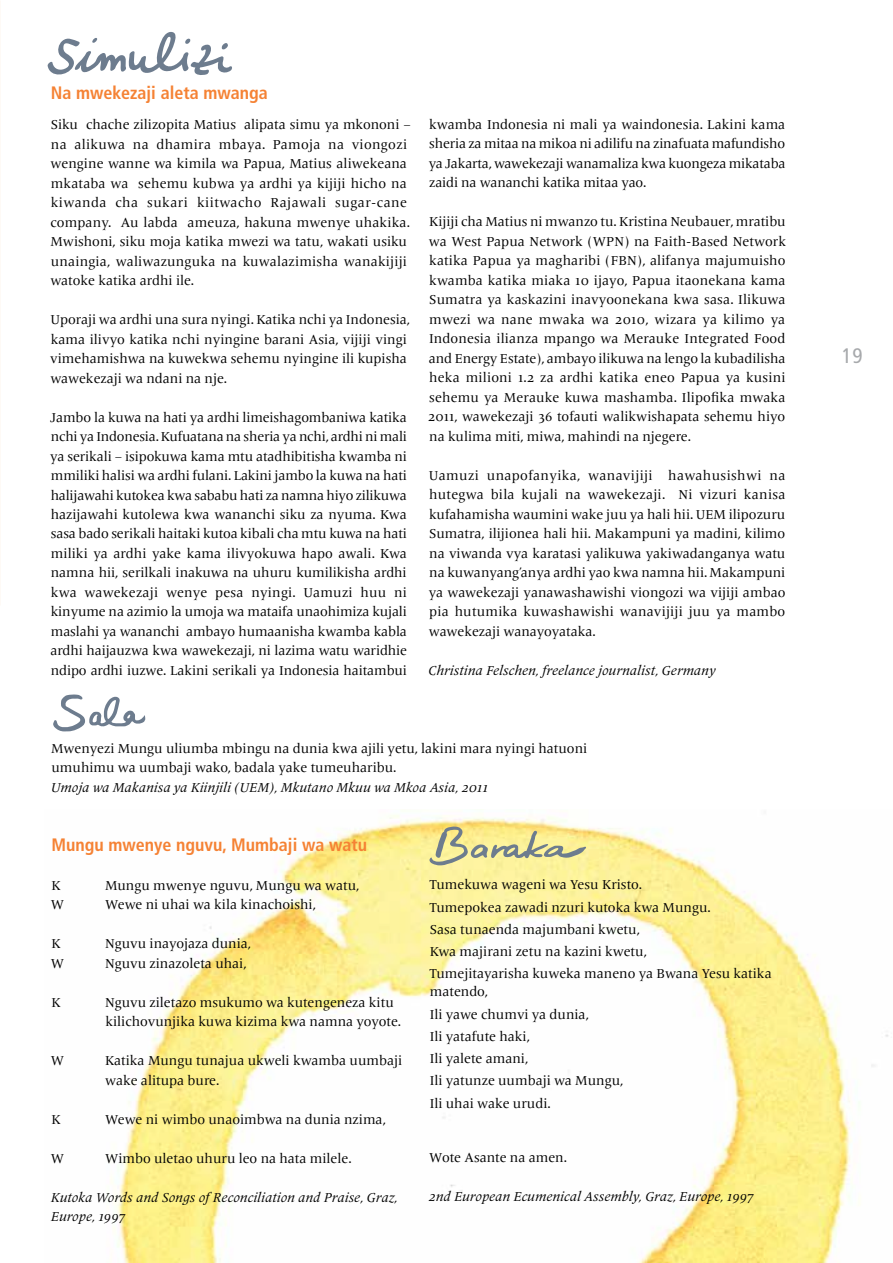
<style>
.page{position:relative;width:893px;height:1263px;background:#fff}
.page>*{position:absolute;margin:0;border:0;box-sizing:border-box;transform-origin:0 0}
.t1{font:condensed 21px "Frutiger LT Pro";color:#a7a9ac}
.t2{font:700 condensed 18px "Frutiger LT Pro";color:#f58234}
.t3{font:13.5px/19.5px "Frutiger Serif LT Pro";color:#000}
.t4{font:italic 13.5px/19.5px "Frutiger Serif LT Pro";color:#000}
</style>
<div class="page">
<img style="left:111px;top:815px;width:777px;height:448px">
<svg style="left:53px;top:694px;width:92px;height:37px"></svg>
<svg style="left:429px;top:826px;width:157px;height:39px;background:#ded691"></svg>
<svg style="left:47px;top:32px;width:185px;height:43px"></svg>
<h2 class="t2" style="left:51px;top:82px;width:218px">Na mwekezaji aleta mwanga</h2>
<p class="t3" style="left:50px;top:115px;width:362px">Siku chache zilizopita Matius alipata simu ya mkononi – na alikuwa na dhamira mbaya. Pamoja na viongozi wengine wanne wa kimila wa Papua, Matius aliwekeana mkataba wa sehemu kubwa ya ardhi ya kijiji hicho na kiwanda cha sukari kiitwacho Rajawali sugar-cane company. Au labda ameuza, hakuna mwenye uhakika.<br>Mwishoni, siku moja katika mwezi wa tatu, wakati usiku unaingia, waliwazunguka na kuwalazimisha wanakijiji watoke katika ardhi ile.</p>
<p class="t3" style="left:50px;top:310px;width:361px">Uporaji wa ardhi una sura nyingi. Katika nchi ya Indonesia, kama ilivyo katika nchi nyingine barani Asia, vijiji vingi vimehamishwa na kuwekwa sehemu nyingine ili kupisha wawekezaji wa ndani na nje.</p>
<p class="t3" style="left:50px;top:407px;width:358px;text-align:justify">Jambo la kuwa na hati ya ardhi limeishagombaniwa katika nchi ya Indonesia. Kufuatana na sheria ya nchi, ardhi ni mali ya serikali – isipokuwa kama mtu atadhibitisha kwamba ni mmiliki halisi wa ardhi fulani. Lakini jambo la kuwa na hati halijawahi kutokea kwa sababu hati za namna hiyo zilikuwa hazijawahi kutolewa kwa wananchi siku za nyuma. Kwa sasa bado serikali haitaki kutoa kibali cha mtu kuwa na hati miliki ya ardhi yake kama ilivyokuwa hapo awali. Kwa namna hii, serilkali inakuwa na uhuru kumilikisha ardhi kwa wawekezaji wenye pesa nyingi. Uamuzi huu ni kinyume na azimio la umoja wa mataifa unaohimiza kujali maslahi ya wananchi ambayo humaanisha kwamba kabla ardhi haijauzwa kwa wawekezaji, ni lazima watu waridhie ndipo ardhi iuzwe. Lakini serikali ya Indonesia haitambui</p>
<p class="t3" style="left:429px;top:115px;width:358px;text-align:justify">kwamba Indonesia ni mali ya waindonesia. Lakini kama sheria za mitaa na mikoa ni adilifu na zinafuata mafundisho ya Jakarta, wawekezaji wanamaliza kwa kuongeza mikataba zaidi na wananchi katika mitaa yao.</p>
<p class="t3" style="left:428px;top:212px;width:359px;text-align:justify">Kijiji cha Matius ni mwanzo tu. Kristina Neubauer, mratibu wa West Papua Network (WPN) na Faith-Based Network katika Papua ya magharibi (FBN), alifanya majumuisho kwamba katika miaka 10 ijayo, Papua itaonekana kama Sumatra ya kaskazini inavyoonekana kwa sasa. Ilikuwa mwezi wa nane mwaka wa 2010, wizara ya kilimo ya Indonesia ilianza mpango wa Merauke Integrated Food and Energy Estate), ambayo ilikuwa na lengo la kubadilisha heka milioni 1.2 za ardhi katika eneo Papua ya kusini sehemu ya Merauke kuwa mashamba. Ilipofika mwaka 2011, wawekezaji 36 tofauti walikwishapata sehemu hiyo na kulima miti, miwa, mahindi na njegere.</p>
<p class="t3" style="left:429px;top:466px;width:358px;text-align:justify">Uamuzi unapofanyika, wanavijiji hawahusishwi na hutegwa bila kujali na wawekezaji. Ni vizuri kanisa kufahamisha waumini wake juu ya hali hii. UEM ilipozuru Sumatra, ilijionea hali hii. Makampuni ya madini, kilimo na viwanda vya karatasi yalikuwa yakiwadanganya watu na kuwanyang’anya ardhi yao kwa namna hii. Makampuni ya wawekezaji yanawashawishi viongozi wa vijiji ambao pia hutumika kuwashawishi wanavijiji juu ya mambo wawekezaji wanayoyataka.</p>
<p class="t4" style="left:428px;top:660px;width:289px">Christina Felschen, freelance journalist, Germany</p>
<p class="t3" style="left:51px;top:739px;width:538px">Mwenyezi Mungu uliumba mbingu na dunia kwa ajili yetu, lakini mara nyingi hatuoni umuhimu wa uumbaji wako, badala yake tumeuharibu.</p>
<p class="t4" style="left:51px;top:777px;width:439px">Umoja wa Makanisa ya Kiinjili (UEM), Mkutano Mkuu wa Mkoa Asia, 2011</p>
<h2 class="t2" style="left:52px;top:834px;width:317px">Mungu mwenye nguvu, Mumbaji wa watu</h2>
<p class="t3" style="left:51px;top:875px;width:11px">K</p>
<p class="t3" style="left:105px;top:875px;width:256px">Mungu mwenye nguvu, Mungu wa watu,</p>
<p class="t3" style="left:51px;top:895px;width:15px">W</p>
<p class="t3" style="left:105px;top:895px;width:212px">Wewe ni uhai wa kila kinachoishi,</p>
<p class="t3" style="left:51px;top:934px;width:11px">K</p>
<p class="t3" style="left:105px;top:934px;width:148px">Nguvu inayojaza dunia,</p>
<p class="t3" style="left:51px;top:953px;width:15px">W</p>
<p class="t3" style="left:105px;top:953px;width:143px">Nguvu zinazoleta uhai,</p>
<p class="t3" style="left:51px;top:992px;width:11px">K</p>
<p class="t3" style="left:105px;top:992px;width:298px">Nguvu ziletazo msukumo wa kutengeneza kitu kilichovunjika kuwa kizima kwa namna yoyote.</p>
<p class="t3" style="left:51px;top:1051px;width:15px">W</p>
<p class="t3" style="left:105px;top:1051px;width:299px">Katika Mungu tunajua ukweli kwamba uumbaji wake alitupa bure.</p>
<p class="t3" style="left:51px;top:1109px;width:11px">K</p>
<p class="t3" style="left:105px;top:1109px;width:282px">Wewe ni wimbo unaoimbwa na dunia nzima,</p>
<p class="t3" style="left:51px;top:1148px;width:15px">W</p>
<p class="t3" style="left:105px;top:1148px;width:248px">Wimbo uletao uhuru leo na hata milele.</p>
<p class="t4" style="left:51px;top:1187px;width:349px">Kutoka Words and Songs of Reconciliation and Praise, Graz,<br>Europe, 1997</p>
<p class="t3" style="left:429px;top:874px;width:344px;line-height:22.2px">Tumekuwa wageni wa Yesu Kristo.<br>Tumepokea zawadi nzuri kutoka kwa Mungu.<br>Sasa tunaenda majumbani kwetu,<br>Kwa majirani zetu na kazini kwetu,<br>Tumejitayarisha kuweka maneno ya Bwana Yesu katika</p>
<p class="t3" style="left:430px;top:981px;width:195px;line-height:22.2px">matendo,<br>Ili yawe chumvi ya dunia,<br>Ili yatafute haki,<br>Ili yalete amani,<br>Ili yatunze uumbaji wa Mungu,<br>Ili uhai wake urudi.</p>
<p class="t3" style="left:429px;top:1148px;width:139px">Wote Asante na amen.</p>
<p class="t4" style="left:429px;top:1187px;width:327px">2nd European Ecumenical Assembly, Graz, Europe, 1997</p>
<h1 class="t1" style="left:842px;top:344px;width:22px">19</h1>
</div>
